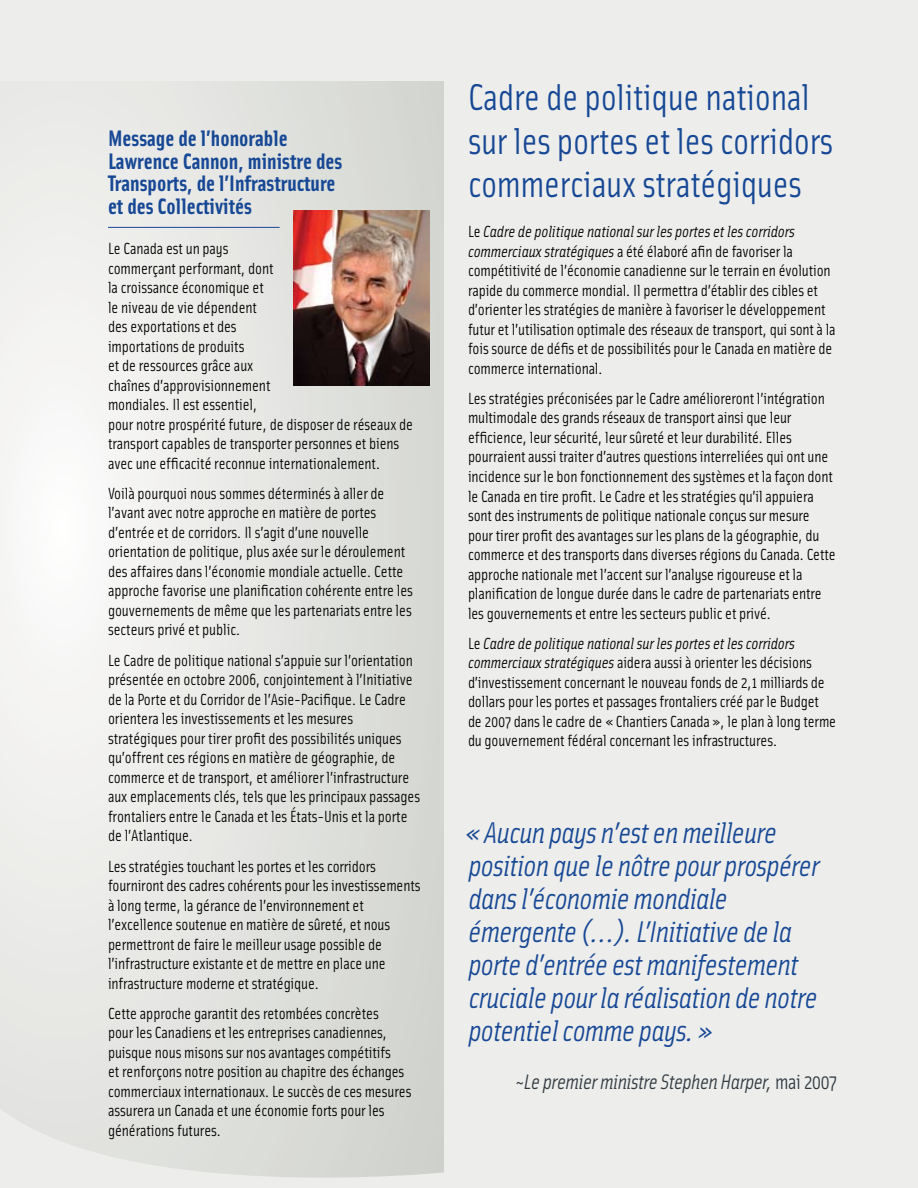
<style>
.page{position:relative;width:918px;height:1188px;background:#ededeb}
.page>*{position:absolute;margin:0;border:0;box-sizing:border-box;transform-origin:0 0}
.t1{font:37.5px/43.5px "Solex";letter-spacing:-.01em;color:#164895}
.t2{font:italic 30px/33px "Solex";letter-spacing:-.025em;color:#164895}
.t3{font:700 22.5px/22.5px "Solex";color:#164895}
.t4{font:italic 21px "Solex";letter-spacing:-.025em;color:#313a41}
.t5{font:16.2px/19.5px "Solex";letter-spacing:-.01em;color:#000}
.t6{font:italic 16.2px "Solex Regular Lining";letter-spacing:-.01em;color:#000}
.s1{font-family:"Solex";font-style:normal}
.s2{font-family:"Solex Regular Lining";font-style:italic}
.s3{font-style:normal}
</style>
<div class="page">
<svg style="left:0;top:81px;width:444px;height:1097px"></svg>
<hr style="left:108px;top:227px;width:172px;height:1px;background:#164895">
<img style="left:293px;top:210px;width:137px;height:175px">
<h3 class="t3" style="left:108px;top:126px;width:236px">Message de l’honorable<br>Lawrence Cannon, ministre des<br>Transports, de l’Infrastructure et des Collectivités</h3>
<p class="t5" style="left:108px;top:238px;width:307px">Le Canada est un pays<br>commerçant performant, dont<br>la croissance économique et<br>le niveau de vie dépendent<br>des exportations et des<br>importations de produits<br>et de ressources grâce aux<br>chaînes d’approvisionnement<br>mondiales. Il est essentiel,<br>pour notre prospérité future, de disposer de réseaux de transport capables de transporter personnes et biens avec une efficacité reconnue internationalement.</p>
<p class="t5" style="left:108px;top:483px;width:307px">Voilà pourquoi nous sommes déterminés à aller de l’avant avec notre approche en matière de portes d’entrée et de corridors. Il s’agit d’une nouvelle orientation de politique, plus axée sur le déroulement des affaires dans l’économie mondiale actuelle. Cette approche favorise une planification cohérente entre les gouvernements de même que les partenariats entre les secteurs privé et public.</p>
<p class="t5" style="left:108px;top:650px;width:314px">Le Cadre de politique national s’appuie sur l’orientation présentée en octobre 2006, conjointement à l’Initiative de la Porte et du Corridor de l’Asie-Pacifique. Le Cadre orientera les investissements et les mesures stratégiques pour tirer profit des possibilités uniques qu’offrent ces régions en matière de géographie, de commerce et de transport, et améliorer l’infrastructure aux emplacements clés, tels que les principaux passages frontaliers entre le Canada et les États-U nis et la porte de l’Atlantique.</p>
<p class="t5" style="left:108px;top:856px;width:314px">Les stratégies touchant les portes et les corridors fourniront des cadres cohérents pour les investissements à long terme, la gérance de l’environnement et l’excellence soutenue en matière de sûreté, et nous permettront de faire le meilleur usage possible de l’infrastructure existante et de mettre en place une infrastructure moderne et stratégique.</p>
<p class="t5" style="left:108px;top:1003px;width:305px">Cette approche garantit des retombées concrètes<br>pour les Canadiens et les entreprises canadiennes, puisque nous misons sur nos avantages compétitifs<br>et renforçons notre position au chapitre des échanges commerciaux internationaux. Le succès de ces mesures assurera un Canada et une économie forts pour les générations futures.</p>
<h1 class="t1" style="left:468px;top:74px;width:367px">Cadre de politique national sur les portes et les corridors commerciaux stratégiques</h1>
<p class="t6" style="left:468px;top:221px;width:329px"><span class="s1">Le</span> Cadre de politique national sur les portes et les corridors</p>
<p class="t5" style="left:468px;top:241px;width:369px"><span class="s2">commerciaux stratégiques</span> a été élaboré afin de favoriser la compétitivité de l’économie canadienne sur le terrain en évolution rapide du commerce mondial. Il permettra d’établir des cibles et d’orienter les stratégies de manière à favoriser le développement futur et l’utilisation optimale des réseaux de transport, qui sont à la fois source de défis et de possibilités pour le Canada en matière de commerce international.</p>
<p class="t5" style="left:468px;top:388px;width:369px">Les stratégies préconisées par le Cadre amélioreront l’intégration multimodale des grands réseaux de transport ainsi que leur efficience, leur sécurité, leur sûreté et leur durabilité. Elles pourraient aussi traiter d’autres questions interreliées qui ont une incidence sur le bon fonctionnement des systèmes et la façon dont le Canada en tire profit. Le Cadre et les stratégies qu’il appuiera sont des instruments de politique nationale conçus sur mesure pour tirer profit des avantages sur les plans de la géographie, du commerce et des transports dans diverses régions du Canada. Cette approche nationale met l’accent sur l’analyse rigoureuse et la planification de longue durée dans le cadre de partenariats entre les gouvernements et entre les secteurs public et privé.</p>
<p class="t6" style="left:468px;top:633px;width:329px"><span class="s1">Le</span> Cadre de politique national sur les portes et les corridors</p>
<p class="t5" style="left:468px;top:652px;width:370px"><span class="s2">commerciaux stratégiques</span> aidera aussi à orienter les décisions d’investissement concernant le nouveau fonds de 2,1 milliards de dollars pour les portes et passages frontaliers créé par le Budget de 2007 dans le cadre de « Chantiers Canada », le plan à long terme du gouvernement fédéral concernant les infrastructures.</p>
<h2 class="t2" style="left:465px;top:814px;width:356px">« Aucun pays n’est en meilleure position que le nôtre pour prospérer dans l’économie mondiale émergente (…). L’Initiative de la porte d’entrée est manifestement cruciale pour la réalisation de notre potentiel comme pays. »</h2>
<p class="t4" style="left:516px;top:1068px;width:323px"><span class="s3">~</span>Le premier ministre Stephen Harper, <span class="s3">mai 2007</span></p>
</div>
